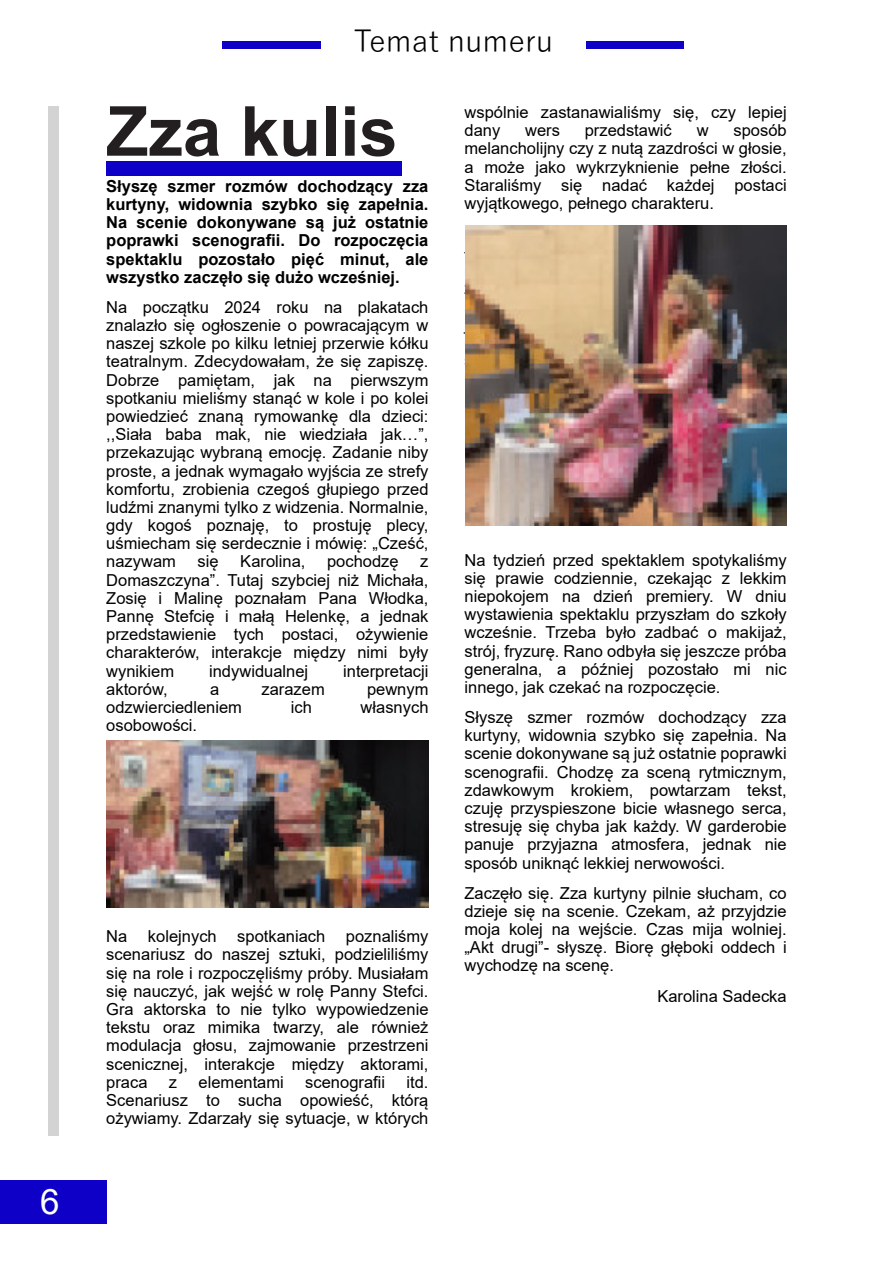
<style>
.page{position:relative;width:893px;height:1263px;background:#fff}
.page>*{position:absolute;margin:0;border:0;box-sizing:border-box;transform-origin:0 0}
.t1{font:700 69px "Arial";color:#231f20}
.t2{font:35.1px "Arial";color:#fff}
.t3{font:30px "Yu Gothic";color:#000}
.t4{font:16.5px/18.1px "Arial";color:#000;text-align:justify}
.t5{font:700 16.5px/18.1px "Arial";color:#000;text-align:justify}
</style>
<div class="page">
<div style="left:223px;top:42px;width:461px;height:7px;background:#0f00c8"></div>
<div style="left:321px;top:14px;width:265px;height:73px;background:#fff"></div>
<div style="left:0;top:1180px;width:106px;height:43px;background:#0f00c8"></div>
<div style="left:48px;top:106px;width:10px;height:1029px;background:#d3d3d3"></div>
<img style="left:465px;top:226px;width:322px;height:299px">
<div style="left:106px;top:161px;width:295px;height:15px;background:#0f00c8"></div>
<img style="left:106px;top:740px;width:323px;height:168px">
<h2 class="t2" style="left:40px;top:1189px;width:21px">6</h2>
<h3 class="t3" style="left:353px;top:26px;width:201px">Temat numeru</h3>
<h1 class="t1" style="left:106px;top:105px;width:293px">Zza kulis</h1>
<p class="t5" style="left:106px;top:179px;width:324px">Słyszę szmer rozmów dochodzący zza kurtyny, widownia szybko się zapełnia.<br>Na scenie dokonywane są już ostatnie poprawki scenografii. Do rozpoczęcia spektaklu pozostało pięć minut, ale wszystko zaczęło się dużo wcześniej.</p>
<p class="t4" style="left:106px;top:300px;width:324px">Na początku 2024 roku na plakatach znalazło się ogłoszenie o powracającym w naszej szkole po kilku letniej przerwie kółku teatralnym. Zdecydowałam, że się zapiszę.<br>Dobrze pamiętam, jak na pierwszym spotkaniu mieliśmy stanąć w kole i po kolei powiedzieć znaną rymowankę dla dzieci: ,,Siała baba mak, nie wiedziała jak…”, przekazując wybraną emocję. Zadanie niby proste, a jednak wymagało wyjścia ze strefy komfortu, zrobienia czegoś głupiego przed ludźmi znanymi tylko z widzenia. Normalnie, gdy kogoś poznaję, to prostuję plecy, uśmiecham się serdecznie i mówię: „Cześć, nazywam</p>
<p class="t4" style="left:198px;top:554px;width:23px">się</p>
<p class="t4" style="left:240px;top:554px;width:67px">Karolina,</p>
<p class="t4" style="left:327px;top:554px;width:73px">pochodzę</p>
<p class="t4" style="left:106px;top:554px;width:324px;text-indent:314px">z Domaszczyna”. Tutaj szybciej niż Michała, Zosię i Malinę poznałam Pana Włodka, Pannę Stefcię i małą Helenkę, a jednak przedstawienie tych postaci, ożywienie charakterów, interakcje między nimi były wynikiem</p>
<p class="t4" style="left:209px;top:663px;width:101px">indywidualnej</p>
<p class="t4" style="left:343px;top:663px;width:87px">interpretacji</p>
<p class="t4" style="left:106px;top:681px;width:63px">aktorów,</p>
<p class="t4" style="left:210px;top:681px;width:11px">a</p>
<p class="t4" style="left:261px;top:681px;width:65px">zarazem</p>
<p class="t4" style="left:367px;top:681px;width:63px">pewnym</p>
<p class="t4" style="left:106px;top:699px;width:137px">odzwierciedleniem</p>
<p class="t4" style="left:291px;top:699px;width:23px">ich</p>
<p class="t4" style="left:361px;top:699px;width:69px">własnych</p>
<p class="t4" style="left:106px;top:718px;width:92px">osobowości.</p>
<p class="t4" style="left:106px;top:929px;width:324px">Na kolejnych spotkaniach poznaliśmy scenariusz do naszej sztuki, podzieliliśmy się na role i rozpoczęliśmy próby. Musiałam się nauczyć, jak wejść w rolę Panny Stefci.<br>Gra aktorska to nie tylko wypowiedzenie tekstu oraz mimika twarzy, ale również modulacja głosu, zajmowanie przestrzeni scenicznej, interakcje między aktorami, praca</p>
<p class="t4" style="left:169px;top:1074px;width:10px">z</p>
<p class="t4" style="left:199px;top:1074px;width:87px">elementami</p>
<p class="t4" style="left:305px;top:1074px;width:81px">scenografii</p>
<p class="t4" style="left:106px;top:1074px;width:324px;text-indent:300px">itd.<br>Scenariusz to sucha opowieść, którą ożywiamy. Zdarzały się sytuacje, w których</p>
<p class="t4" style="left:464px;top:105px;width:324px">wspólnie zastanawialiśmy się, czy lepiej dany</p>
<p class="t4" style="left:464px;top:123px;width:324px;text-indent:269px">sposób melancholĳny czy z nutą zazdrości w głosie, a może jako wykrzyknienie pełne złości.<br>Staraliśmy się nadać każdej postaci wyjątkowego, pełnego charakteru.</p>
<p class="t4" style="left:525px;top:123px;width:36px">wers</p>
<p class="t4" style="left:585px;top:123px;width:89px">przedstawić</p>
<p class="t4" style="left:697px;top:123px;width:13px">w</p>
<p class="t4" style="left:464px;top:552px;width:324px">Na tydzień przed spektaklem spotykaliśmy się prawie codziennie, czekając z lekkim niepokojem na dzień premiery. W dniu wystawienia spektaklu przyszłam do szkoły wcześnie. Trzeba było zadbać o makĳaż, strój, fryzurę. Rano odbyła się jeszcze próba generalna, a później pozostało mi nic innego, jak czekać na rozpoczęcie.</p>
<p class="t4" style="left:464px;top:710px;width:324px">Słyszę szmer rozmów dochodzący zza kurtyny, widownia szybko się zapełnia. Na scenie dokonywane są już ostatnie poprawki scenografii. Chodzę za sceną rytmicznym, zdawkowym krokiem, powtarzam tekst, czuję przyspieszone bicie własnego serca, stresuję się chyba jak każdy. W garderobie panuje przyjazna atmosfera, jednak nie sposób uniknąć lekkiej nerwowości.</p>
<p class="t4" style="left:464px;top:885px;width:324px">Zaczęło się. Zza kurtyny pilnie słucham, co dzieje się na scenie. Czekam, aż przyjdzie moja kolej na wejście. Czas mĳa wolniej. „Akt drugi”- słyszę. Biorę głęboki oddech i wychodzę na scenę.</p>
<p class="t4" style="left:657px;top:988px;width:131px">Karolina Sadecka</p>
</div>
